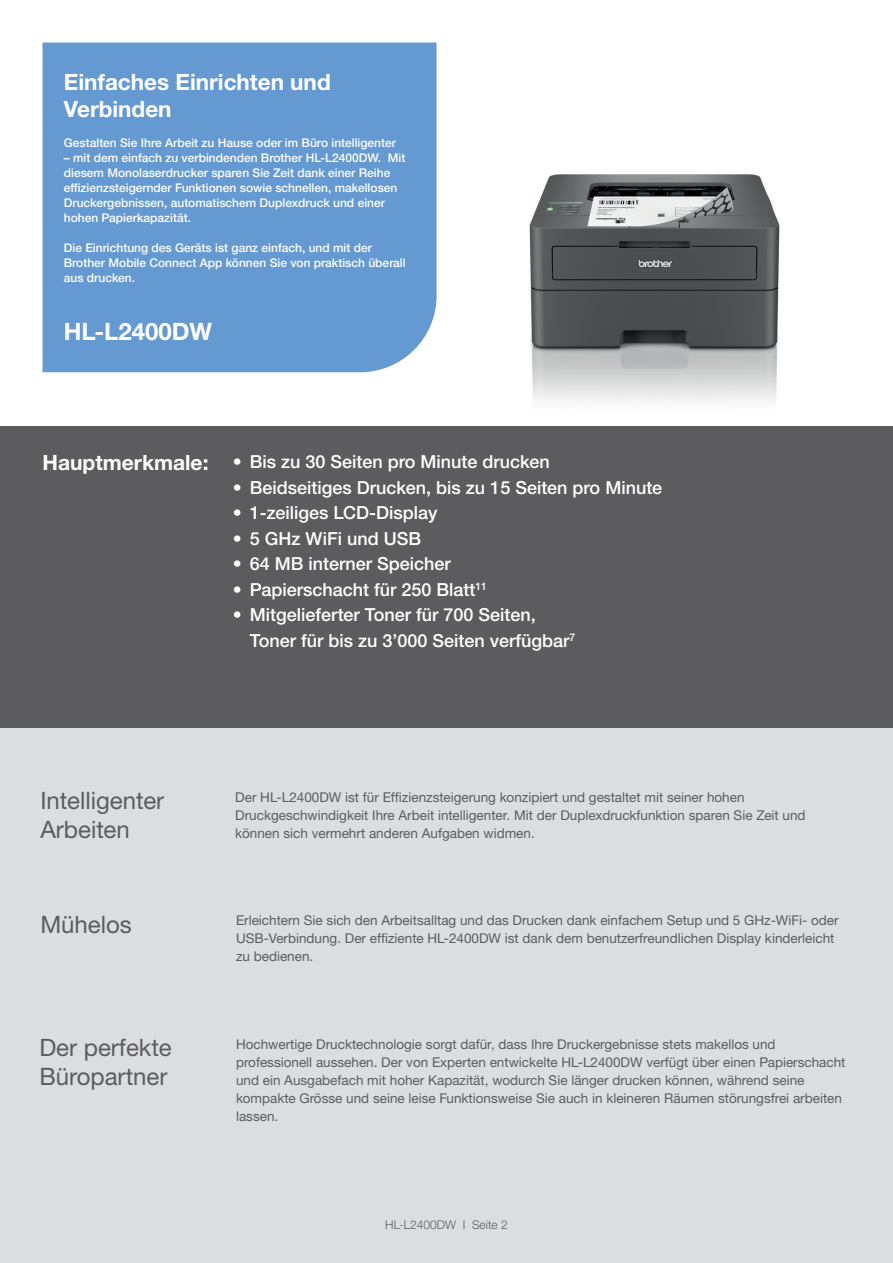
<style>
.page{position:relative;width:893px;height:1263px;background:#fff}
.page>*{position:absolute;margin:0;border:0;box-sizing:border-box;transform-origin:0 0}
.t1{font:24px/28.5px "Helvetica Neue LTW1 G";color:#5c5c5f}
.t2{font:700 24px "Helvetica Neue LTW1 G";color:#fff}
.t3{font:700 22.5px/27px "Helvetica Neue LTW1 G";color:#fff}
.t4{font:500 18px/25.5px "Helvetica Neue LTW1 G";color:#fff}
.t5{font:13.5px/18px "Helvetica Neue LTW1 G";color:#5c5c5f}
.t6{font:500 12px/15px "Helvetica Neue LTW1 G";color:#fff}
.t7{font:300 12px "Helvetica Neue LTW1 G";color:#5c5c5f}
.s1{font-weight:700;font-size:21px}
</style>
<div class="page">
<div style="left:0;top:728px;width:893px;height:535px;background:#dcdddf"></div>
<img style="left:529px;top:174px;width:251px;height:228px">
<div style="left:43px;top:43px;width:394px;height:329px;background:#6599d1"></div>
<div style="left:0;top:426px;width:893px;height:302px;background:#5c5c5f"></div>
<h2 class="t3" style="left:64px;top:69px;width:268px">Einfaches Einrichten und<br>Verbinden</h2>
<p class="t6" style="left:64px;top:136px;width:334px">Gestalten Sie Ihre Arbeit zu Hause oder im Büro intelligenter</p>
<p class="t6" style="left:64px;top:151px;width:343px">– mit dem einfach zu verbindenden Brother HL-L2400DW. Mit diesem Monolaserdrucker sparen Sie Zeit dank einer Reihe effizienzsteigernder Funktionen sowie schnellen, makellosen Druckergebnissen, automatischem Duplexdruck und einer hohen Papierkapazität.</p>
<p class="t6" style="left:64px;top:241px;width:343px">Die Einrichtung des Geräts ist ganz einfach, und mit der<br>Brother Mobile Connect App können Sie von praktisch überall aus drucken.</p>
<h1 class="t2" style="left:64px;top:317px;width:150px">HL-L2400DW</h1>
<h3 class="t4" style="left:43px;top:449px;width:509px"><span class="s1">Hauptmerkmale:</span> • Bis zu 30 Seiten pro Minute drucken</h3>
<h3 class="t4" style="left:233px;top:474px;width:431px">• Beidseitiges Drucken, bis zu 15 Seiten pro Minute</h3>
<h3 class="t4" style="left:233px;top:500px;width:206px">• 1-zeiliges LCD-Display</h3>
<h3 class="t4" style="left:233px;top:525px;width:190px">• 5 GHz WiFi und USB</h3>
<h3 class="t4" style="left:233px;top:551px;width:219px">• 64 MB interner Speicher</h3>
<h3 class="t4" style="left:233px;top:576px;width:256px">• Papierschacht für 250 Blatt<sup>11</sup></h3>
<h3 class="t4" style="left:250px;top:602px;width:327px;text-indent:-17px">• Mitgelieferter Toner für 700 Seiten,<br>Toner für bis zu 3’000 Seiten verfügbar<sup>7</sup></h3>
<h1 class="t1" style="left:40px;top:786px;width:125px">Intelligenter<br>Arbeiten</h1>
<h1 class="t1" style="left:40px;top:910px;width:93px">Mühelos</h1>
<p class="t5" style="left:235px;top:788px;width:572px">Der HL-L2400DW ist für Effizienzsteigerung konzipiert und gestaltet mit seiner hohen<br>Druckgeschwindigkeit Ihre Arbeit intelligenter. Mit der Duplexdruckfunktion sparen Sie Zeit und können sich vermehrt anderen Aufgaben widmen.</p>
<p class="t5" style="left:236px;top:911px;width:604px">Erleichtern Sie sich den Arbeitsalltag und das Drucken dank einfachem Setup und 5 GHz-WiFi- oder<br>USB-Verbindung. Der effiziente HL-2400DW ist dank dem benutzerfreundlichen Display kinderleicht zu bedienen.</p>
<h1 class="t1" style="left:39px;top:1033px;width:134px">Der perfekte<br>Büropartner</h1>
<p class="t5" style="left:236px;top:1035px;width:611px">Hochwertige Drucktechnologie sorgt dafür, dass Ihre Druckergebnisse stets makellos und professionell aussehen. Der von Experten entwickelte HL-L2400DW verfügt über einen Papierschacht und ein Ausgabefach mit hoher Kapazität, wodurch Sie länger drucken können, während seine kompakte Grösse und seine leise Funktionsweise Sie auch in kleineren Räumen störungsfrei arbeiten lassen.</p>
<p class="t7" style="left:385px;top:1217px;width:124px">HL-L2400DW I Seite 2</p>
</div>
